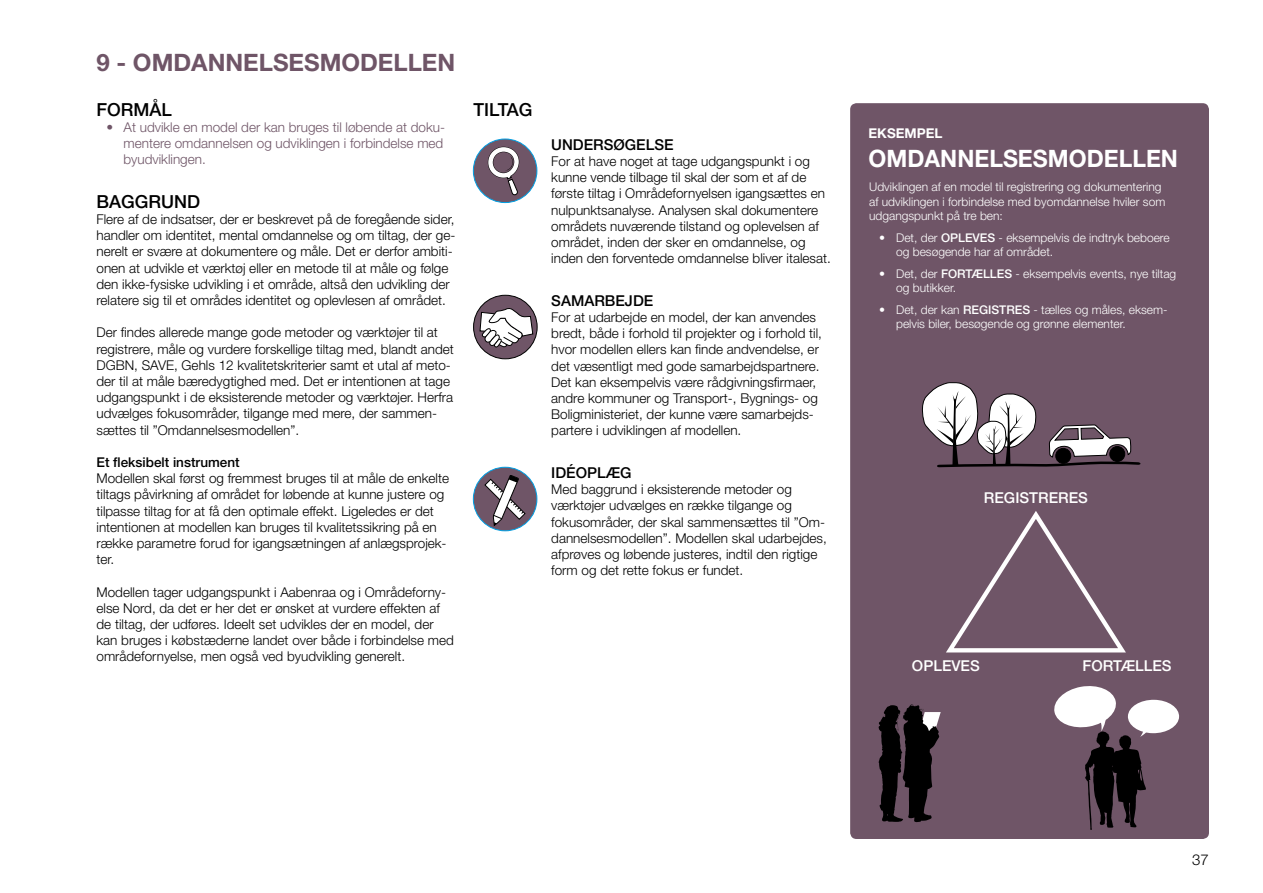
<style>
.page{position:relative;width:1263px;height:893px;background:#fff}
.page>*{position:absolute;margin:0;border:0;box-sizing:border-box;transform-origin:0 0}
.t1{font:700 24px "Helvetica Neue LT Std";color:#6f5567}
.t2{font:700 24px "Helvetica Neue LT Std";color:#fff;scale:.96 1}
.t3{font:500 18px "Helvetica Neue LT Std";color:#000}
.t4{font:500 15px "Helvetica Neue LT Std";color:#000}
.t5{font:500 15px "Helvetica Neue LT Std";color:#fff}
.t6{font:300 15px "Helvetica Neue LT Std";color:#000}
.t7{font:300 13.5px/16.2px "Helvetica Neue LT Std";color:#000}
.t8{font:300 13.5px/16.2px "Helvetica Neue LT Std";color:#6f5567}
.t9{font:500 13.5px "Helvetica Neue LT Std";color:#000}
.t10{font:700 13.5px "Helvetica Neue LT Std";color:#fff}
.t11{font:300 12px/14.4px "Helvetica Neue LT Std";color:#fff}
.s1{font-weight:500}
</style>
<div class="page">
<div style="left:850px;top:103px;width:359px;height:736px;background:#6f5567;border-radius:6px"></div>
<div style="left:474px;top:295px;width:63px;height:64px;background:#6f5567;border-radius:50%"></div>
<div style="left:473px;top:295px;width:64px;height:64px;border:1px solid #000;border-radius:50%"></div>
<svg style="left:479px;top:307px;width:54px;height:41px"></svg>
<div style="left:473px;top:467px;width:64px;height:64px;background:#6f5567;border-radius:50%"></div>
<div style="left:473px;top:467px;width:64px;height:64px;border:1px solid #009fe3;border-radius:50%"></div>
<svg style="left:484px;top:475px;width:42px;height:51px"></svg>
<div style="left:473px;top:139px;width:64px;height:64px;background:#6f5567;border-radius:50%"></div>
<div style="left:473px;top:139px;width:64px;height:64px;border:1px solid #009fe3;border-radius:50%"></div>
<div style="left:488px;top:147px;width:31px;height:31px;border:5px solid #000;border-radius:50%"></div>
<svg style="left:505px;top:155px;width:13px;height:40px"></svg>
<div style="left:488px;top:147px;width:31px;height:31px;border:4px solid #fff;border-radius:50%"></div>
<svg style="left:946px;top:511px;width:180px;height:142px"></svg>
<div style="left:1127px;top:699px;width:52px;height:34px;background:#fff;border-radius:50%"></div>
<svg style="left:1054px;top:686px;width:96px;height:144px"></svg>
<svg style="left:922px;top:382px;width:219px;height:85px"></svg>
<div style="left:1056px;top:448px;width:15px;height:15px;background:#000;border-radius:50%"></div>
<div style="left:1055px;top:448px;width:16px;height:16px;border:1px solid #000;border-radius:50%"></div>
<div style="left:1110px;top:446px;width:15px;height:16px;background:#000;border-radius:50%"></div>
<div style="left:1109px;top:446px;width:16px;height:16px;border:1px solid #000;border-radius:50%"></div>
<svg style="left:878px;top:704px;width:63px;height:118px"></svg>
<h1 class="t1" style="left:97px;top:48px;width:360px">9 - OMDANNELSESMODELLEN</h1>
<h2 class="t3" style="left:97px;top:99px;width:77px">FORMÅL</h2>
<p class="t8" style="left:124px;top:119px;width:323px;text-indent:-17px">• At udvikle en model der kan bruges til løbende at doku&shy;mentere omdannelsen og udviklingen i forbindelse med byudviklingen.</p>
<h2 class="t3" style="left:97px;top:191px;width:105px">BAGGRUND</h2>
<p class="t7" style="left:97px;top:211px;width:360px">Flere af de indsatser, der er beskrevet på de foregående sider, handler om identitet, mental omdannelse og om tiltag, der ge&shy;nerelt er svære at dokumentere og måle. Det er derfor ambiti&shy;onen at udvikle et værktøj eller en metode til at måle og følge den ikke-fysiske udvikling i et område, altså den udvikling der relatere sig til et områdes identitet og oplevlesen af området.</p>
<p class="t7" style="left:97px;top:324px;width:359px">Der findes allerede mange gode metoder og værktøjer til at registrere, måle og vurdere forskellige tiltag med, blandt andet DGBN, SAVE, Gehls 12 kvalitetskriterier samt et utal af meto&shy;der til at måle bæredygtighed med. Det er intentionen at tage udgangspunkt i de eksisterende metoder og værktøjer. Herfra udvælges fokusområder, tilgange med mere, der sammen&shy;sættes til ”Omdannelsesmodellen”.</p>
<p class="t9" style="left:97px;top:454px;width:145px">Et fleksibelt instrument</p>
<p class="t7" style="left:97px;top:470px;width:354px">Modellen skal først og fremmest bruges til at måle de enkelte tiltags påvirkning af området for løbende at kunne justere og tilpasse tiltag for at få den optimale effekt. Ligeledes er det intentionen at modellen kan bruges til kvalitetssikring på en række parametre forud for igangsætningen af anlægsprojek&shy;ter.</p>
<p class="t7" style="left:97px;top:583px;width:359px">Modellen tager udgangspunkt i Aabenraa og i Områdeforny&shy;else Nord, da det er her det er ønsket at vurdere effekten af de tiltag, der udføres. Ideelt set udvikles der en model, der kan bruges i købstæderne landet over både i forbindelse med områdefornyelse, men også ved byudvikling generelt.</p>
<h2 class="t3" style="left:473px;top:99px;width:61px">TILTAG</h2>
<p class="t4" style="left:551px;top:135px;width:124px">UNDERSØGELSE</p>
<p class="t7" style="left:551px;top:153px;width:281px">For at have noget at tage udgangspunkt i og kunne vende tilbage til skal der som et af de første tiltag i Områdefornyelsen igangsættes en nulpunktsanalyse. Analysen skal dokumentere områdets nuværende tilstand og oplevelsen af området, inden der sker en omdannelse, og inden den forventede omdannelse bliver italesat.</p>
<p class="t4" style="left:551px;top:291px;width:103px">SAMARBEJDE</p>
<p class="t7" style="left:551px;top:309px;width:272px">For at udarbejde en model, der kan anvendes bredt, både i forhold til projekter og i forhold til, hvor modellen ellers kan finde andvendelse, er det væsentligt med gode samarbejdspartnere.<br>Det kan eksempelvis være rådgivningsfirmaer, andre kommuner og Transport-, Bygnings- og Boligministeriet, der kunne være samarbejds&shy;partere i udviklingen af modellen.</p>
<p class="t4" style="left:551px;top:464px;width:82px">IDÉOPLÆG</p>
<p class="t7" style="left:551px;top:481px;width:277px">Med baggrund i eksisterende metoder og værktøjer udvælges en række tilgange og fokusområder, der skal sammensættes til ”Om&shy;dannelsesmodellen”. Modellen skal udarbejdes, afprøves og løbende justeres, indtil den rigtige form og det rette fokus er fundet.</p>
<p class="t10" style="left:868px;top:125px;width:76px">EKSEMPEL</p>
<h1 class="t2" style="left:868px;top:143px;width:324px">OMDANNELSESMODELLEN</h1>
<p class="t11" style="left:869px;top:180px;width:298px">Udviklingen af en model til registrering og dokumentering af udviklingen i forbindelse med byomdannelse hviler som udgangspunkt på tre ben:</p>
<p class="t11" style="left:896px;top:230px;width:275px;text-indent:-17px">• Det, der <span class="s1">OPLEVES</span> - eksempelvis de indtryk beboere og besøgende har af området.</p>
<p class="t11" style="left:896px;top:266px;width:282px;text-indent:-17px">• Det, der <span class="s1">FORTÆLLES</span> - eksempelvis events, nye tiltag og butikker.</p>
<p class="t11" style="left:896px;top:302px;width:273px;text-indent:-17px">• Det, der kan <span class="s1">REGISTRES</span> - tælles og måles, eksem&shy;pelvis biler, besøgende og grønne elementer.</p>
<p class="t5" style="left:984px;top:488px;width:105px">REGISTRERES</p>
<p class="t5" style="left:912px;top:657px;width:69px">OPLEVES</p>
<p class="t5" style="left:1082px;top:657px;width:90px">FORTÆLLES</p>
<p class="t6" style="left:1192px;top:850px;width:18px">37</p>
</div>
